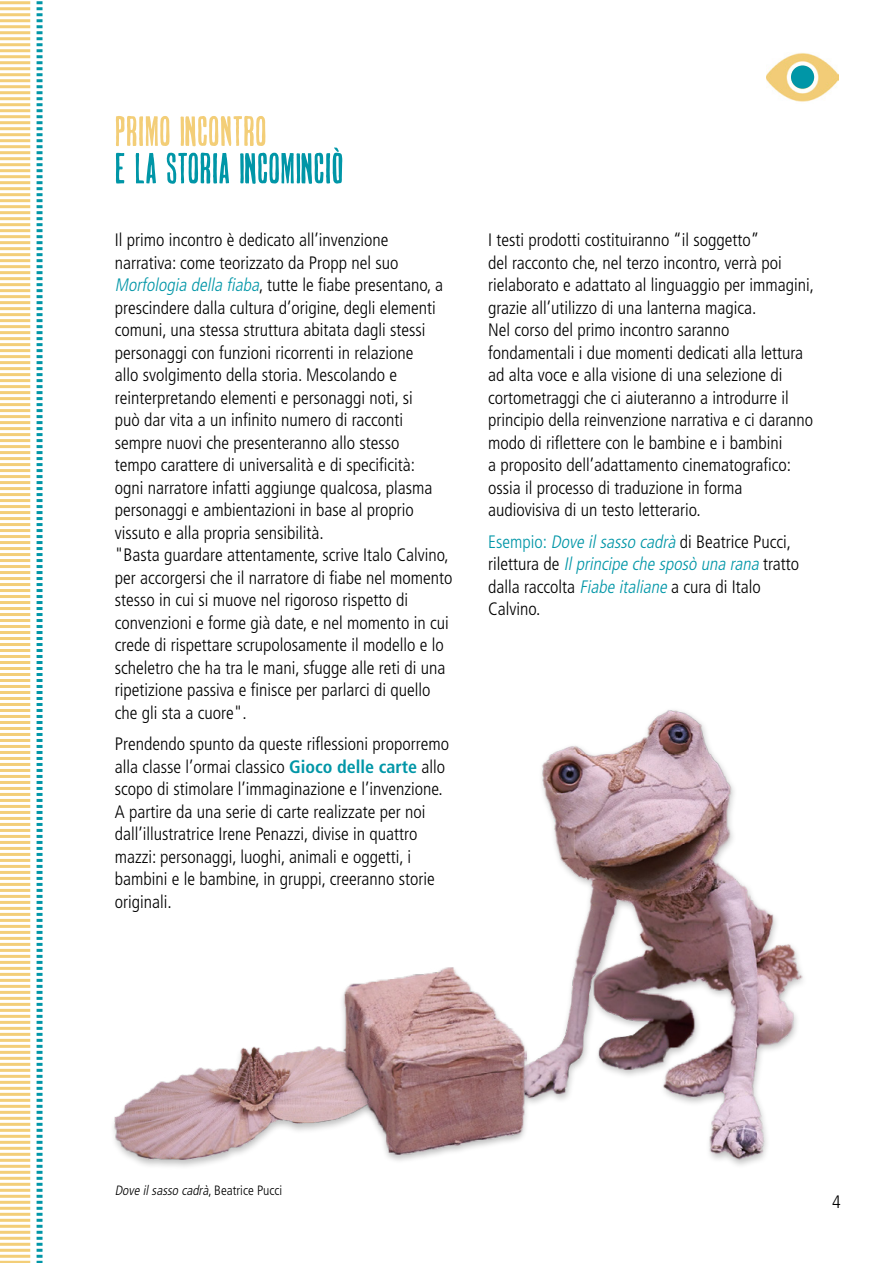
<style>
.page{position:relative;width:893px;height:1263px;background:#fff}
.page>*{position:absolute;margin:0;border:0;box-sizing:border-box;transform-origin:0 0}
.t1{font:47.7px "Gothic XS Hand Fill";letter-spacing:.01em;color:#0096a7;scale:1.15 1}
.t2{font:46.5px "Gothic XS Hand Fill";letter-spacing:.01em;color:#f3ce78;scale:1.15 1}
.t3{font:300 condensed 18px/22.5px "Frutiger";color:#000}
.t4{font:italic 300 condensed 13.5px "Frutiger";color:#000}
.s1{font-style:italic;color:#0096a7}
.s2{font-family:"Frutiger LT Std";font-weight:700;color:#0096a7}
.s3{color:#0096a7}
.s4{font-style:normal}
</style>
<div class="page">
<svg style="left:37px;top:1px;width:6px;height:1262px"></svg>
<svg style="left:0;top:1px;width:30px;height:1262px"></svg>
<img style="left:766px;top:53px;width:73px;height:49px">
<div style="left:791px;top:65px;width:23px;height:24px;background:#0096a7;border-radius:50%"></div>
<img style="left:532px;top:710px;width:271px;height:450px">
<div style="left:109px;top:1045px;width:281px;height:125px;background:#000;opacity:.26"></div>
<img style="left:115px;top:1047px;width:224px;height:113px">
<div style="left:339px;top:965px;width:193px;height:199px;background:#000;opacity:.26"></div>
<img style="left:344px;top:967px;width:182px;height:188px">
<h2 class="t2" style="left:115px;top:111px;width:133px">PRIMO INCONTRO</h2>
<h1 class="t1" style="left:115px;top:147px;width:200px">E LA STORIA INCOMINCIÒ</h1>
<p class="t3" style="left:115px;top:229px;width:339px">Il primo incontro è dedicato all’invenzione narrativa: come teorizzato da Propp nel suo <span class="s1">Morfologia della fiaba</span>, tutte le fiabe presentano, a prescindere dalla cultura d’origine, degli elementi comuni, una stessa struttura abitata dagli stessi personaggi con funzioni ricorrenti in relazione<br>allo svolgimento della storia. Mescolando e reinterpretando elementi e personaggi noti, si<br>può dar vita a un infinito numero di racconti sempre nuovi che presenteranno allo stesso<br>tempo carattere di universalità e di specificità:<br>ogni narratore infatti aggiunge qualcosa, plasma personaggi e ambientazioni in base al proprio vissuto e alla propria sensibilità.<br>"Basta guardare attentamente, scrive Italo Calvino, per accorgersi che il narratore di fiabe nel momento stesso in cui si muove nel rigoroso rispetto di convenzioni e forme già date, e nel momento in cui crede di rispettare scrupolosamente il modello e lo scheletro che ha tra le mani, sfugge alle reti di una ripetizione passiva e finisce per parlarci di quello che gli sta a cuore".</p>
<p class="t3" style="left:115px;top:733px;width:336px">Prendendo spunto da queste riflessioni proporremo alla classe l’ormai classico <span class="s2">Gioco delle carte</span> allo scopo di stimolare l’immaginazione e l’invenzione.<br>A partire da una serie di carte realizzate per noi dall’illustratrice Irene Penazzi, divise in quattro mazzi: personaggi, luoghi, animali e oggetti, i bambini e le bambine, in gruppi, creeranno storie originali.</p>
<p class="t3" style="left:488px;top:229px;width:327px">I testi prodotti costituiranno “il soggetto”<br>del racconto che, nel terzo incontro, verrà poi rielaborato e adattato al linguaggio per immagini, grazie all’utilizzo di una lanterna magica.<br>Nel corso del primo incontro saranno fondamentali i due momenti dedicati alla lettura ad alta voce e alla visione di una selezione di cortometraggi che ci aiuteranno a introdurre il principio della reinvenzione narrativa e ci daranno modo di riflettere con le bambine e i bambini<br>a proposito dell’adattamento cinematografico: ossia il processo di traduzione in forma audiovisiva di un testo letterario.</p>
<p class="t3" style="left:488px;top:531px;width:313px"><span class="s3">Esempio:</span> <span class="s1">Dove ilsasso cadrà</span> di Beatrice Pucci, r i l ett u ra d e <span class="s1">Ilprincipe che sposò una rana</span> t ra tt o dalla raccolta <span class="s1">Fiabe italiane</span> a cura di Italo Calvino.</p>
<p class="t4" style="left:115px;top:1182px;width:169px">Dove ilsasso cadrà<span class="s4">, B e a t r i c e P u c c i</span></p>
<p class="t3" style="left:832px;top:1191px;width:10px">4</p>
</div>
